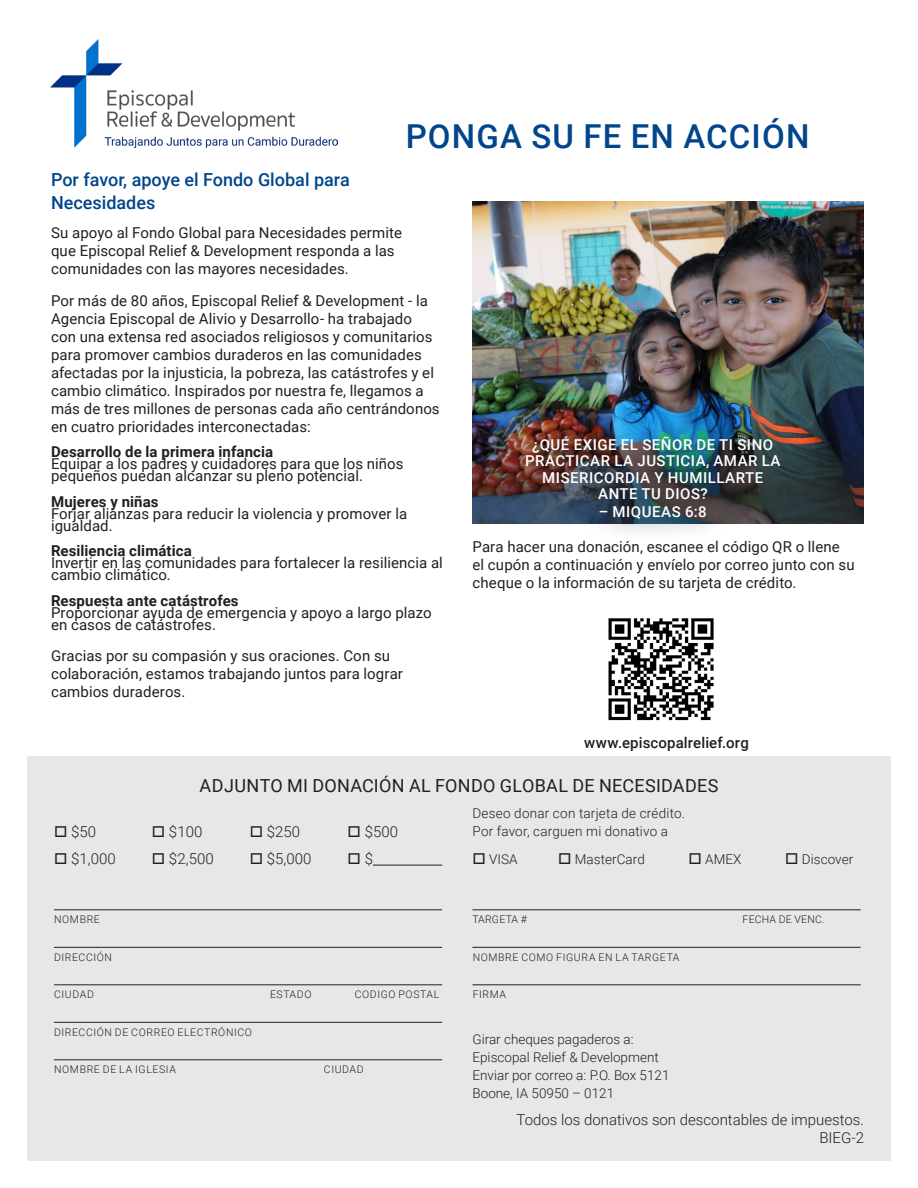
<style>
.page{position:relative;width:918px;height:1188px;background:#fff}
.page>*{position:absolute;margin:0;border:0;box-sizing:border-box;transform-origin:0 0}
.t1{font:500 33px "Roboto";letter-spacing:.035em;color:#01468c}
.t2{font:18px "Roboto";letter-spacing:.015em;color:#231f20}
.t3{font:500 18px/22.5px "Roboto";color:#01468c}
.t4{font:15px/18px "Roboto";letter-spacing:.005em;color:#231f20}
.t5{font:500 15px/16.5px "Roboto";letter-spacing:.035em;color:#fff;text-align:center}
.t6{font:300 15px "Roboto";color:#231f20}
.t7{font:500 15px "Roboto";letter-spacing:.005em;color:#231f20}
.t8{font:300 13.5px "Roboto";color:#231f20}
.bad_bullets{font:300 10.5px "Roboto";letter-spacing:.055em;color:#231f20}
.bad_bullets-2{font:300 10.5px "Roboto";letter-spacing:.025em;color:#231f20}
.bad_bullets-3{font:300 10.5px "Roboto";letter-spacing:.015em;color:#231f20}
.s1{font-weight:700}
</style>
<div class="page">
<img style="left:51px;top:40px;width:287px;height:108px">
<img style="left:472px;top:202px;width:392px;height:231px">
<svg style="left:472px;top:433px;width:392px;height:90px;background:#2f2e36"></svg>
<img style="left:504px;top:416px;width:297px;height:116px">
<img style="left:608px;top:618px;width:106px;height:103px">
<div style="left:27px;top:756px;width:864px;height:405px;background:#e6e7e9"></div>
<hr style="left:373px;top:865px;width:69px;height:1px;background:#231f20">
<hr style="left:472px;top:909px;width:389px;height:1px;background:#231f20">
<hr style="left:472px;top:947px;width:389px;height:1px;background:#231f20">
<hr style="left:472px;top:984px;width:389px;height:1px;background:#231f20">
<hr style="left:54px;top:909px;width:388px;height:1px;background:#231f20">
<hr style="left:54px;top:947px;width:388px;height:1px;background:#231f20">
<hr style="left:54px;top:984px;width:388px;height:1px;background:#231f20">
<hr style="left:54px;top:1022px;width:388px;height:1px;background:#231f20">
<hr style="left:54px;top:1059px;width:388px;height:1px;background:#231f20">
<p class="t3" style="left:51px;top:168px;width:300px">Por favor, apoye el Fondo Global para<br>Necesidades</p>
<p class="t1" style="left:406px;top:113px;width:405px">PONGA SU FE EN ACCIÓN</p>
<p class="t4" style="left:51px;top:223px;width:352px">Su apoyo al Fondo Global para Necesidades permite que Episcopal Relief &amp; Development responda a las comunidades con las mayores necesidades.</p>
<p class="t4" style="left:51px;top:291px;width:390px">Por más de 80 años, Episcopal Relief &amp; Development - la Agencia Episcopal de Alivio y Desarrollo- ha trabajado con una extensa red asociados religiosos y comunitarios para promover cambios duraderos en las comunidades afectadas por la injusticia, la pobreza, las catástrofes y el cambio climático. Inspirados por nuestra fe, llegamos a más de tres millones de personas cada año centrándonos en cuatro prioridades interconectadas:</p>
<p class="t4" style="left:51px;top:445px;width:354px;line-height:12px"><span class="s1">Desarrollo de la primera infancia<br></span>Equipar a los padres y cuidadores para que los niños pequeños puedan alcanzar su pleno potencial.</p>
<p class="t4" style="left:51px;top:495px;width:358px;line-height:12px"><span class="s1">Mujeres y niñas<br></span>Forjar alianzas para reducir la violencia y promover la igualdad.</p>
<p class="t4" style="left:51px;top:544px;width:393px;line-height:12px"><span class="s1">Resiliencia climática<br></span>Invertir en las comunidades para fortalecer la resiliencia al cambio climático.</p>
<p class="t4" style="left:51px;top:594px;width:382px;line-height:12px"><span class="s1">Respuesta ante catástrofes<br></span>Proporcionar ayuda de emergencia y apoyo a largo plazo en casos de catástrofes.</p>
<p class="t4" style="left:51px;top:646px;width:354px">Gracias por su compasión y sus oraciones. Con su colaboración, estamos trabajando juntos para lograr cambios duraderos.</p>
<p class="t5" style="left:525px;top:435px;width:257px">¿QUÉ EXIGE EL SEÑOR DE TI SINO<br>PRACTICAR LA JUSTICIA, AMAR LA<br>MISERICORDIA Y HUMILLARTE<br>ANTE TU DIOS?</p>
<p class="t5" style="left:599px;top:503px;width:109px">– MIQUEAS 6:8</p>
<p class="t4" style="left:472px;top:537px;width:384px">Para hacer una donación, escanee el código QR o llene el cupón a continuación y envíelo por correo junto con su cheque o la información de su tarjeta de crédito.</p>
<p class="t6" style="left:54px;top:821px;width:44px">□ $50</p>
<p class="t6" style="left:54px;top:848px;width:63px">□ $1,000</p>
<p class="t7" style="left:584px;top:732px;width:166px">www.episcopalrelief.org</p>
<p class="t2" style="left:200px;top:773px;width:520px">ADJUNTO MI DONACIÓN AL FONDO GLOBAL DE NECESIDADES</p>
<p class="t8" style="left:472px;top:804px;width:214px">Deseo donar con tarjeta de crédito.</p>
<p class="t8" style="left:472px;top:822px;width:197px">Por favor, carguen mi donativo a</p>
<p class="t6" style="left:152px;top:821px;width:52px">□ $100</p>
<p class="t6" style="left:152px;top:848px;width:63px">□ $2,500</p>
<p class="t6" style="left:250px;top:821px;width:52px">□ $250</p>
<p class="t6" style="left:250px;top:848px;width:63px">□ $5,000</p>
<p class="t6" style="left:348px;top:821px;width:52px">□ $500</p>
<p class="t6" style="left:348px;top:848px;width:27px">□ $</p>
<p class="t8" style="left:472px;top:850px;width:47px">□ VISA</p>
<p class="t8" style="left:558px;top:850px;width:88px">□ MasterCard</p>
<p class="t8" style="left:688px;top:850px;width:54px">□ AMEX</p>
<p class="t8" style="left:785px;top:850px;width:70px">□ Discover</p>
<p class="bad_bullets" style="left:54px;top:912px;width:47px">NOMBRE</p>
<p class="bad_bullets" style="left:54px;top:950px;width:59px">DIRECCIÓN</p>
<p class="bad_bullets" style="left:54px;top:987px;width:41px">CIUDAD</p>
<p class="bad_bullets" style="left:270px;top:987px;width:43px">ESTADO</p>
<p class="bad_bullets" style="left:355px;top:987px;width:86px">CODIGO POSTAL</p>
<p class="bad_bullets" style="left:54px;top:1025px;width:199px">DIRECCIÓN DE CORREO ELECTRÓNICO</p>
<p class="bad_bullets" style="left:54px;top:1062px;width:123px">NOMBRE DE LA IGLESIA</p>
<p class="bad_bullets" style="left:324px;top:1062px;width:41px">CIUDAD</p>
<p class="bad_bullets-3" style="left:472px;top:912px;width:56px">TARGETA #</p>
<p class="bad_bullets-2" style="left:742px;top:912px;width:84px">FECHA DE VENC.</p>
<p class="bad_bullets" style="left:473px;top:950px;width:208px">NOMBRE COMO FIGURA EN LA TARGETA</p>
<p class="bad_bullets" style="left:473px;top:987px;width:35px">FIRMA</p>
<p class="t8" style="left:472px;top:1030px;width:163px">Girar cheques pagaderos a:</p>
<p class="t8" style="left:472px;top:1048px;width:188px">Episcopal Relief &amp; Development</p>
<p class="t8" style="left:472px;top:1066px;width:198px">Enviar por correo a: P.O. Box 5121</p>
<p class="t8" style="left:472px;top:1084px;width:143px">Boone, IA 50950 – 0121</p>
<p class="t6" style="left:516px;top:1109px;width:349px">Todos los donativos son descontables de impuestos.</p>
<p class="t6" style="left:819px;top:1127px;width:46px">BIEG-2</p>
</div>
